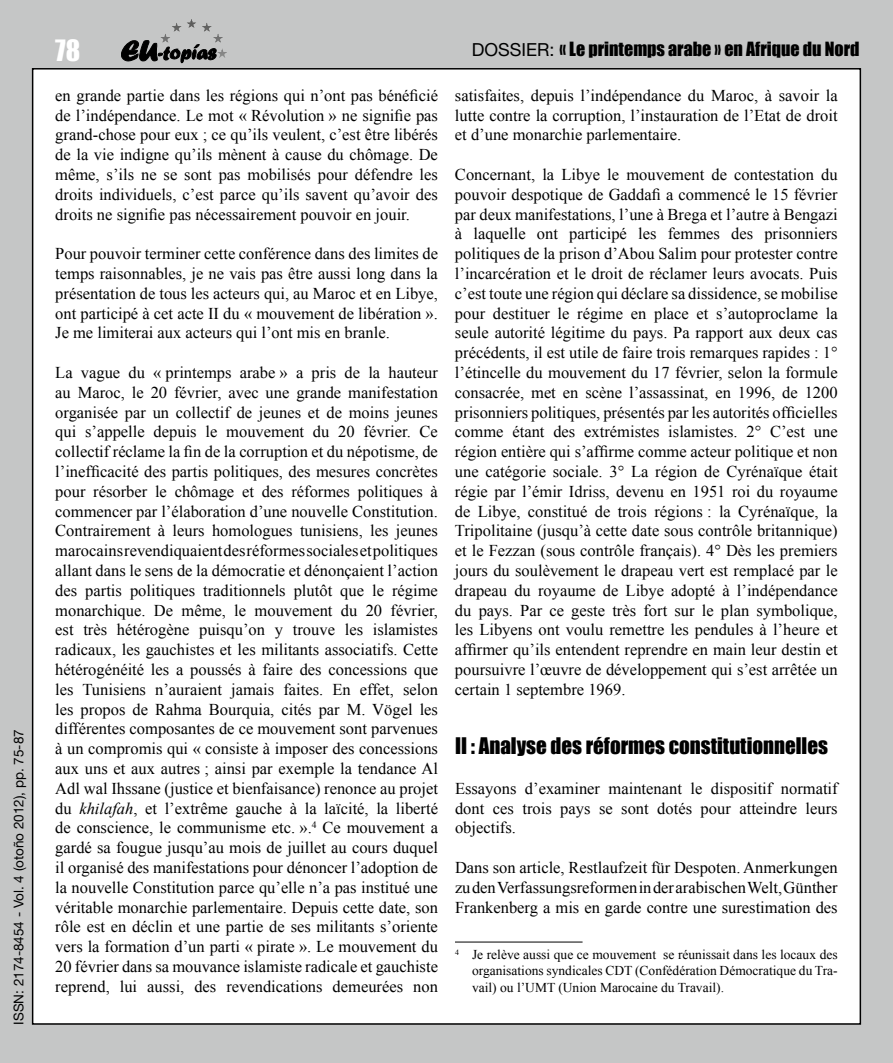
<style>
.page{position:relative;width:893px;height:1063px;background:#c5c6c6}
.page>*{position:absolute;margin:0;border:0;box-sizing:border-box;transform-origin:0 0}
.t1{font:27px "Impact";color:#fff}
.t2{font:21px "Impact";color:#000}
.t3{font:18px "Impact";color:#000}
.t4{font:16.5px/19.8px "Times New Roman";color:#000;text-align:justify}
.t5{font:13.5px/16.2px "Times New Roman";color:#000;text-align:justify}
.t6{font:13.5px "Helvetica Neue";color:#000}
.s1{font-family:"Helvetica Neue"}
.s2{font-style:italic}
</style>
<div class="page">
<div style="left:33px;top:69px;width:827px;height:955px;background:#fff"></div>
<svg style="left:121px;top:40px;width:95px;height:23px"></svg>
<hr style="left:161px;top:19px;width:66px;height:1px;background:#575757">
<hr style="left:161px;top:20px;width:66px;height:1px;background:#585858">
<hr style="left:161px;top:21px;width:66px;height:1px;background:#595959">
<hr style="left:161px;top:22px;width:66px;height:1px;background:#5b5b5a">
<hr style="left:161px;top:23px;width:66px;height:1px;background:#5c5c5b">
<hr style="left:161px;top:24px;width:66px;height:1px;background:#5e5e5d">
<hr style="left:161px;top:25px;width:66px;height:1px;background:#5f5f5e">
<hr style="left:161px;top:26px;width:66px;height:1px;background:#616160">
<hr style="left:161px;top:27px;width:66px;height:1px;background:#626261">
<hr style="left:161px;top:28px;width:66px;height:1px;background:#646463">
<hr style="left:161px;top:29px;width:66px;height:1px;background:#656564">
<hr style="left:161px;top:30px;width:66px;height:1px;background:#666665">
<hr style="left:161px;top:31px;width:66px;height:1px;background:#686867">
<hr style="left:161px;top:32px;width:66px;height:1px;background:#696968">
<hr style="left:161px;top:33px;width:66px;height:1px;background:#6b6b6a">
<hr style="left:161px;top:34px;width:66px;height:1px;background:#6c6c6b">
<hr style="left:161px;top:35px;width:66px;height:1px;background:#6d6d6d">
<hr style="left:161px;top:36px;width:66px;height:1px;background:#6e6e6e">
<hr style="left:161px;top:37px;width:66px;height:1px;background:#707070">
<hr style="left:161px;top:38px;width:66px;height:1px;background:#717171">
<hr style="left:161px;top:39px;width:66px;height:1px;background:#737373">
<hr style="left:161px;top:40px;width:66px;height:1px;background:#747474">
<hr style="left:161px;top:41px;width:66px;height:1px;background:#757574">
<hr style="left:161px;top:42px;width:66px;height:1px;background:#777776">
<hr style="left:161px;top:43px;width:66px;height:1px;background:#787877">
<hr style="left:161px;top:44px;width:66px;height:1px;background:#7a7a79">
<hr style="left:161px;top:45px;width:66px;height:1px;background:#7b7b7a">
<hr style="left:161px;top:46px;width:66px;height:1px;background:#7c7d7c">
<hr style="left:161px;top:47px;width:66px;height:1px;background:#7d7e7d">
<hr style="left:161px;top:48px;width:66px;height:1px;background:#7f7f7f">
<hr style="left:161px;top:49px;width:66px;height:1px;background:#808080">
<hr style="left:161px;top:50px;width:66px;height:1px;background:#818181">
<hr style="left:161px;top:51px;width:66px;height:1px;background:#838383">
<hr style="left:161px;top:52px;width:66px;height:1px;background:#848484">
<hr style="left:161px;top:53px;width:66px;height:1px;background:#868685">
<hr style="left:161px;top:54px;width:66px;height:1px;background:#878786">
<hr style="left:161px;top:55px;width:66px;height:1px;background:#888988">
<hr style="left:161px;top:56px;width:66px;height:1px;background:#898989">
<hr style="left:161px;top:57px;width:66px;height:1px;background:#8b8b8b">
<hr style="left:455px;top:942px;width:128px;height:1px;background:#000">
<p class="t6" style="left:11px;top:1025px;width:297px;rotate:-90deg">ISSN: 2174-8454 - Vol. 4 (otoño 2012), pp. 75-87</p>
<h1 class="t1" style="left:55px;top:29px;width:27px">78</h1>
<p class="t3" style="left:472px;top:35px;width:389px"><span class="s1">DOSSIER:</span> « Le printemps arabe » en Afrique du Nord</p>
<p class="t4" style="left:55px;top:85px;width:384px">en grande partie dans les régions qui n’ont pas bénéficié de l’indépendance. Le mot « Révolution » ne signifie pas grand-chose pour eux ; ce qu’ils veulent, c’est être libérés de la vie indigne qu’ils mènent à cause du chômage. De même, s’ils ne se sont pas mobilisés pour défendre les droits individuels, c’est parce qu’ils savent qu’avoir des droits ne signifie pas nécessairement pouvoir en jouir.</p>
<p class="t4" style="left:55px;top:243px;width:384px">Pour pouvoir terminer cette conférence dans des limites de temps raisonnables, je ne vais pas être aussi long dans la présentation de tous les acteurs qui, au Maroc et en Libye, ont participé à cet acte II du « mouvement de libération ».<br>Je me limiterai aux acteurs qui l’ont mis en branle.</p>
<p class="t4" style="left:55px;top:362px;width:384px">La vague du « printemps arabe » a pris de la hauteur au Maroc, le 20 février, avec une grande manifestation organisée par un collectif de jeunes et de moins jeunes qui s’appelle depuis le mouvement du 20 février. Ce collectif réclame la fin de la corruption et du népotisme, de l’inefficacité des partis politiques, des mesures concrètes pour résorber le chômage et des réformes politiques à commencer par l’élaboration d’une nouvelle Constitution.<br>Contrairement à leurs homologues tunisiens, les jeunes marocains revendiquaient des réformes sociales et politiques allant dans le sens de la démocratie et dénonçaient l’action des partis politiques traditionnels plutôt que le régime monarchique. De même, le mouvement du 20 février, est très hétérogène puisqu’on y trouve les islamistes radicaux, les gauchistes et les militants associatifs. Cette hétérogénéité les a poussés à faire des concessions que les Tunisiens n’auraient jamais faites. En effet, selon les propos de Rahma Bourquia, cités par M. Vögel les différentes composantes de ce mouvement sont parvenues à un compromis qui « consiste à imposer des concessions aux uns et aux autres ; ainsi par exemple la tendance Al Adl wal Ihssane (justice et bienfaisance) renonce au projet du <span class="s2">khilafah</span>, et l’extrême gauche à la laïcité, la liberté de conscience, le communisme etc. ».<sup>4</sup> Ce mouvement a gardé sa fougue jusqu’au mois de juillet au cours duquel il organisé des manifestations pour dénoncer l’adoption de la nouvelle Constitution parce qu’elle n’a pas institué une véritable monarchie parlementaire. Depuis cette date, son rôle est en déclin et une partie de ses militants s’oriente vers la formation d’un parti « pirate ». Le mouvement du 20 février dans sa mouvance islamiste radicale et gauchiste reprend, lui aussi, des revendications demeurées non</p>
<p class="t4" style="left:455px;top:85px;width:384px">satisfaites, depuis l’indépendance du Maroc, à savoir la lutte contre la corruption, l’instauration de l’Etat de droit et d’une monarchie parlementaire.</p>
<p class="t4" style="left:455px;top:164px;width:384px">Concernant, la Libye le mouvement de contestation du pouvoir despotique de Gaddafi a commencé le 15 février par deux manifestations, l’une à Brega et l’autre à Bengazi à laquelle ont participé les femmes des prisonniers politiques de la prison d’Abou Salim pour protester contre l’incarcération et le droit de réclamer leurs avocats. Puis c’est toute une région qui déclare sa dissidence, se mobilise pour destituer le régime en place et s’autoproclame la seule autorité légitime du pays. Pa rapport aux deux cas précédents, il est utile de faire trois remarques rapides : 1° l’étincelle du mouvement du 17 février, selon la formule consacrée, met en scène l’assassinat, en 1996, de 1200 prisonniers politiques, présentés par les autorités officielles comme étant des extrémistes islamistes. 2° C’est une région entière qui s’affirme comme acteur politique et non une catégorie sociale. 3° La région de Cyrénaïque était régie par l’émir Idriss, devenu en 1951 roi du royaume de Libye, constitué de trois régions : la Cyrénaïque, la Tripolitaine (jusqu’à cette date sous contrôle britannique) et le Fezzan (sous contrôle français). 4° Dès les premiers jours du soulèvement le drapeau vert est remplacé par le drapeau du royaume de Libye adopté à l’indépendance du pays. Par ce geste très fort sur le plan symbolique, les Libyens ont voulu remettre les pendules à l’heure et affirmer qu’ils entendent reprendre en main leur destin et poursuivre l’œuvre de développement qui s’est arrêtée un certain 1 septembre 1969.</p>
<p class="t2" style="left:455px;top:730px;width:375px">II : Analyse des réformes constitutionnelles</p>
<p class="t4" style="left:455px;top:778px;width:384px">Essayons d’examiner maintenant le dispositif normatif dont ces trois pays se sont dotés pour atteindre leurs objectifs.</p>
<p class="t4" style="left:455px;top:857px;width:384px">Dans son article, Restlaufzeit für Despoten. Anmerkungen zu den Verfassungsreformen in der arabischen Welt, Günther Frankenberg a mis en garde contre une surestimation des</p>
<p class="t5" style="left:472px;top:946px;width:367px;text-indent:-17px"><sup>4</sup> Je relève aussi que ce mouvement se réunissait dans les locaux des organisations syndicales CDT (Confédération Démocratique du Tra&shy;vail) ou l’UMT (Union Marocaine du Travail).</p>
</div>
